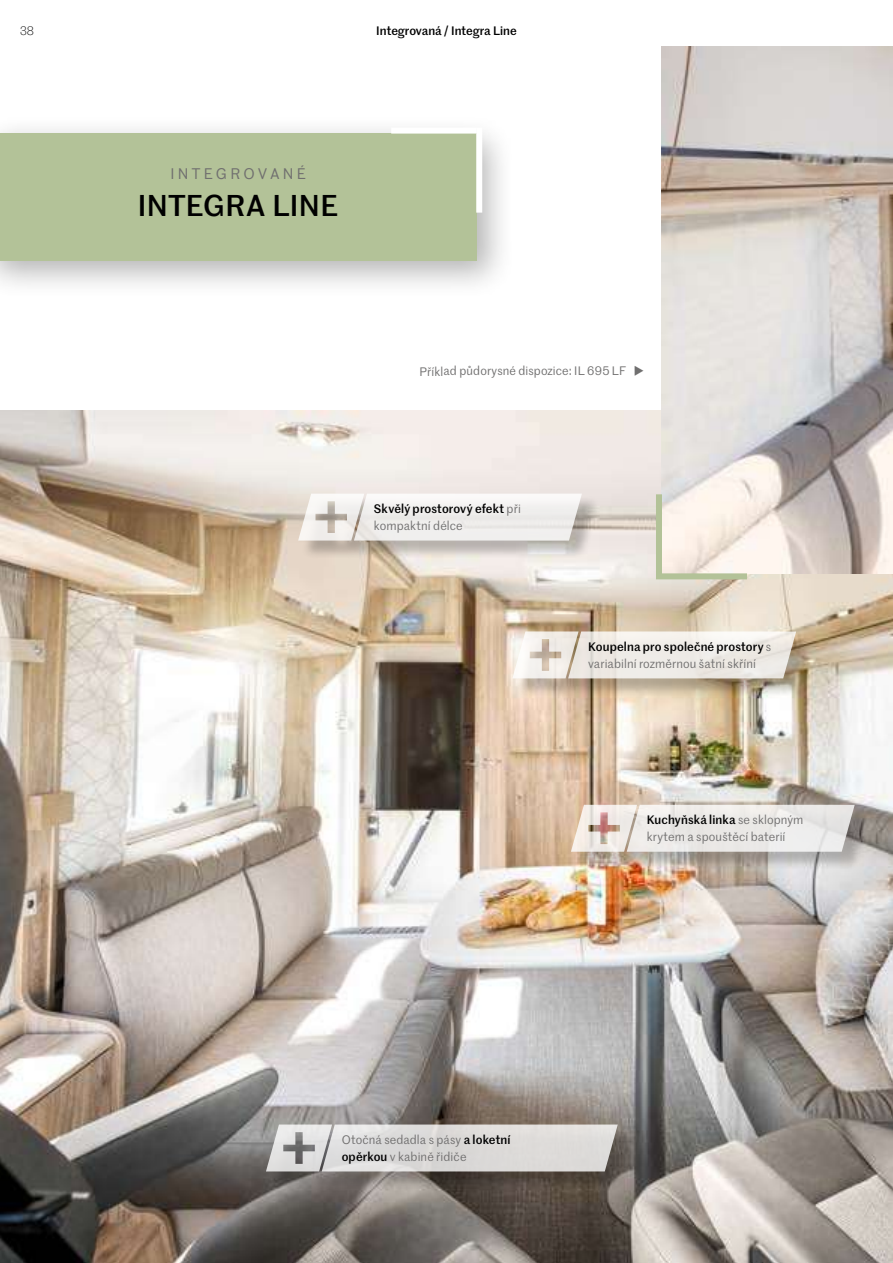
<style>
.page{position:relative;width:893px;height:1263px;background:#fff}
.page>*{position:absolute;margin:0;border:0;box-sizing:border-box;transform-origin:0 0}
.t1{font:500 29.4px "Marr Sans";letter-spacing:.01em;color:#000}
.t2{font:15px "Marr Sans";letter-spacing:.22em;color:#706f6f}
.t3{font:12px/16.5px "Marr Sans";letter-spacing:.005em;color:#706f6f}
.t4{font:500 12px/16.5px "Marr Sans";color:#000}
.t5{font:300 12px "Marr Sans";color:#000}
.s1{font-weight:400;color:#706f6f}
.s2{font-weight:500;color:#000}
</style>
<div class="page">
<img style="left:0;top:410px;width:893px;height:853px">
<div style="left:573px;top:807px;width:300px;height:63px;background:#000;opacity:.3"></div>
<svg style="left:571px;top:805px;width:284px;height:47px;background:#e7e3df"></svg>
<div style="left:268px;top:1127px;width:368px;height:63px;background:#000;opacity:.3"></div>
<svg style="left:266px;top:1124px;width:352px;height:47px;background:#d5d4d2"></svg>
<div style="left:515px;top:634px;width:300px;height:63px;background:#000;opacity:.3"></div>
<svg style="left:512px;top:631px;width:284px;height:47px;background:#ebe7e0"></svg>
<img style="left:662px;top:47px;width:231px;height:526px">
<div style="left:301px;top:496px;width:300px;height:63px;background:#000;opacity:.3"></div>
<svg style="left:298px;top:494px;width:284px;height:47px"></svg>
<div style="left:0;top:115px;width:516px;height:184px;background:#000;opacity:.3"></div>
<div style="left:0;top:134px;width:476px;height:127px;background:#b3c298"></div>
<div style="left:391px;top:128px;width:85px;height:6px;background:#fff"></div>
<div style="left:476px;top:128px;width:6px;height:85px;background:#fff"></div>
<div style="left:662px;top:573px;width:85px;height:6px;background:#b3c298"></div>
<div style="left:656px;top:494px;width:6px;height:85px;background:#b3c298"></div>
<p class="t5" style="left:20px;top:23px;width:15px">38</p>
<p class="t4" style="left:376px;top:22px;width:142px">Integrovaná / Integra Line</p>
<p class="t2" style="left:170px;top:163px;width:137px">INTEGROVANÉ</p>
<h1 class="t1" style="left:138px;top:184px;width:202px">INTEGRA LINE</h1>
<p class="t3" style="left:419px;top:362px;width:226px">Příklad půdorysné dispozice: IL 695 LF ◆</p>
<p class="t4" style="left:374px;top:500px;width:149px">Skvělý prostorový efekt <span class="s1">při kompaktní délce</span></p>
<p class="t3" style="left:588px;top:638px;width:185px"><span class="s2">Koupelna pro společné prostory</span> s variabilní rozměrnou šatní skříní</p>
<p class="t3" style="left:647px;top:811px;width:158px"><span class="s2">Kuchyňská linka</span> se sklopným krytem a spouštěcí baterií</p>
<p class="t3" style="left:342px;top:1131px;width:170px">Otočná sedadla s pásy <span class="s2">a loketní opěrkou</span> v kabině řidiče</p>
</div>
